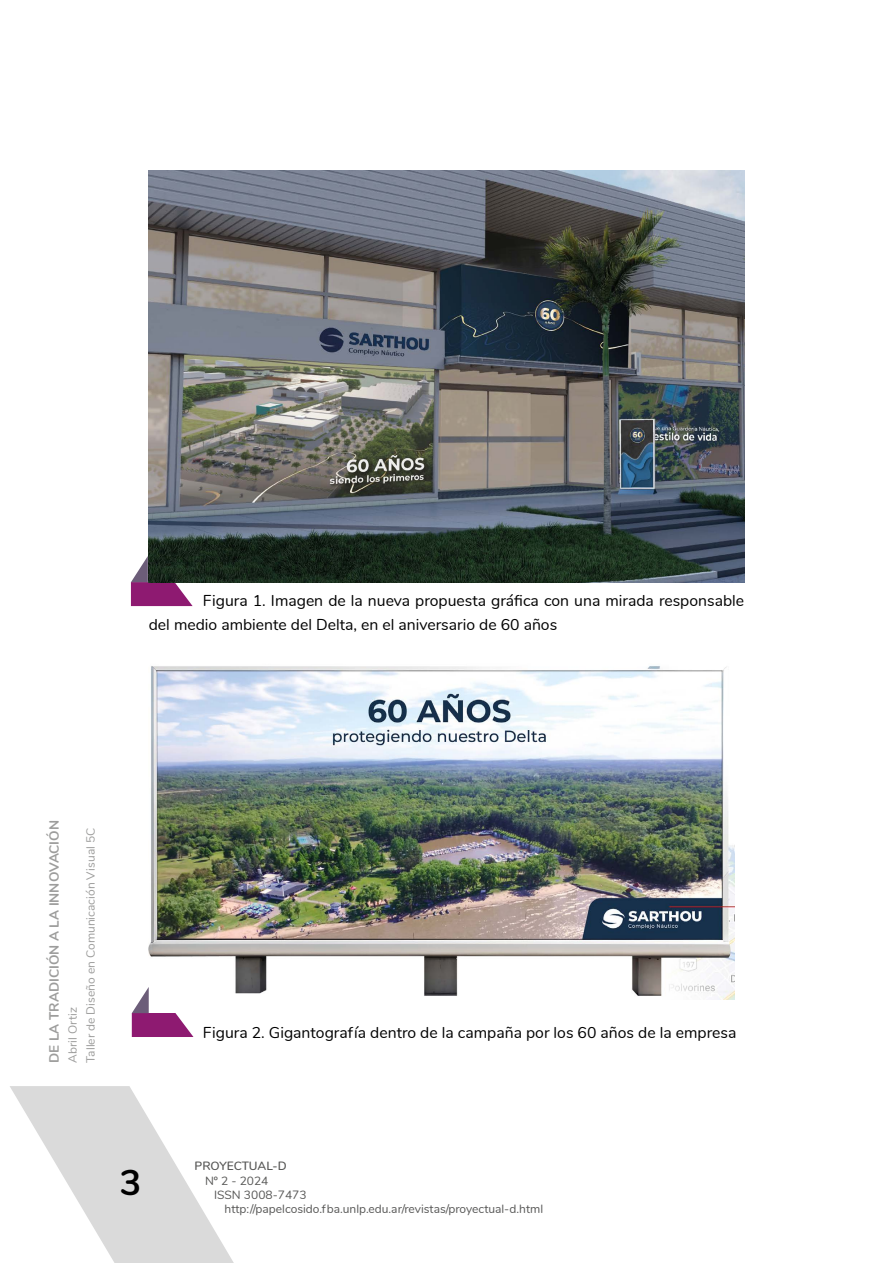
<style>
.page{position:relative;width:893px;height:1263px;background:#fff}
.page>*{position:absolute;margin:0;border:0;box-sizing:border-box;transform-origin:0 0}
.t1{font:700 36px "Nunito";color:#000}
.t2{font:15.75px/24px "Nunito";color:#000}
.t3{font:700 13.5px "Nunito";color:#9d9d9c}
.t4{font:12px "Nunito";color:#575756}
.t5{font:12px/18px "Nunito";color:#9d9d9c}
.t6{font:600 12px "Nunito";letter-spacing:-.005em;color:#575756}
</style>
<div class="page">
<svg style="left:10px;top:1086px;width:224px;height:177px"></svg>
<svg style="left:131px;top:556px;width:62px;height:50px"></svg>
<img style="left:149px;top:170px;width:595px;height:412px">
<img style="left:149px;top:666px;width:586px;height:333px">
<svg style="left:132px;top:987px;width:61px;height:50px"></svg>
<p class="t2" style="left:149px;top:588px;width:597px;text-indent:54px">Figura 1. Imagen de la nueva propuesta gráfica con una mirada responsable del medio ambiente del Delta, en el aniversario de 60 años</p>
<p class="t3" style="left:44px;top:1063px;width:244px;rotate:-90deg">DE LA TRADICIÓN A LA INNOVACIÓN</p>
<p class="t5" style="left:63px;top:1063px;width:237px;rotate:-90deg">Abril Ortiz<br>Taller de Diseño en Comunicación Visual 5C</p>
<h1 class="t1" style="left:120px;top:1155px;width:23px">3</h1>
<p class="t2" style="left:203px;top:1020px;width:535px">Figura 2. Gigantografía dentro de la campaña por los 60 años de la empresa</p>
<p class="t6" style="left:195px;top:1157px;width:94px">PROYECTUAL-D</p>
<p class="t4" style="left:205px;top:1172px;width:65px">Nº 2 - 2024</p>
<p class="t4" style="left:214px;top:1186px;width:94px">ISSN 3008-7473</p>
<p class="t4" style="left:225px;top:1200px;width:320px">http://papelcosido.fba.unlp.edu.ar/revistas/proyectual-d.html</p>
</div>
